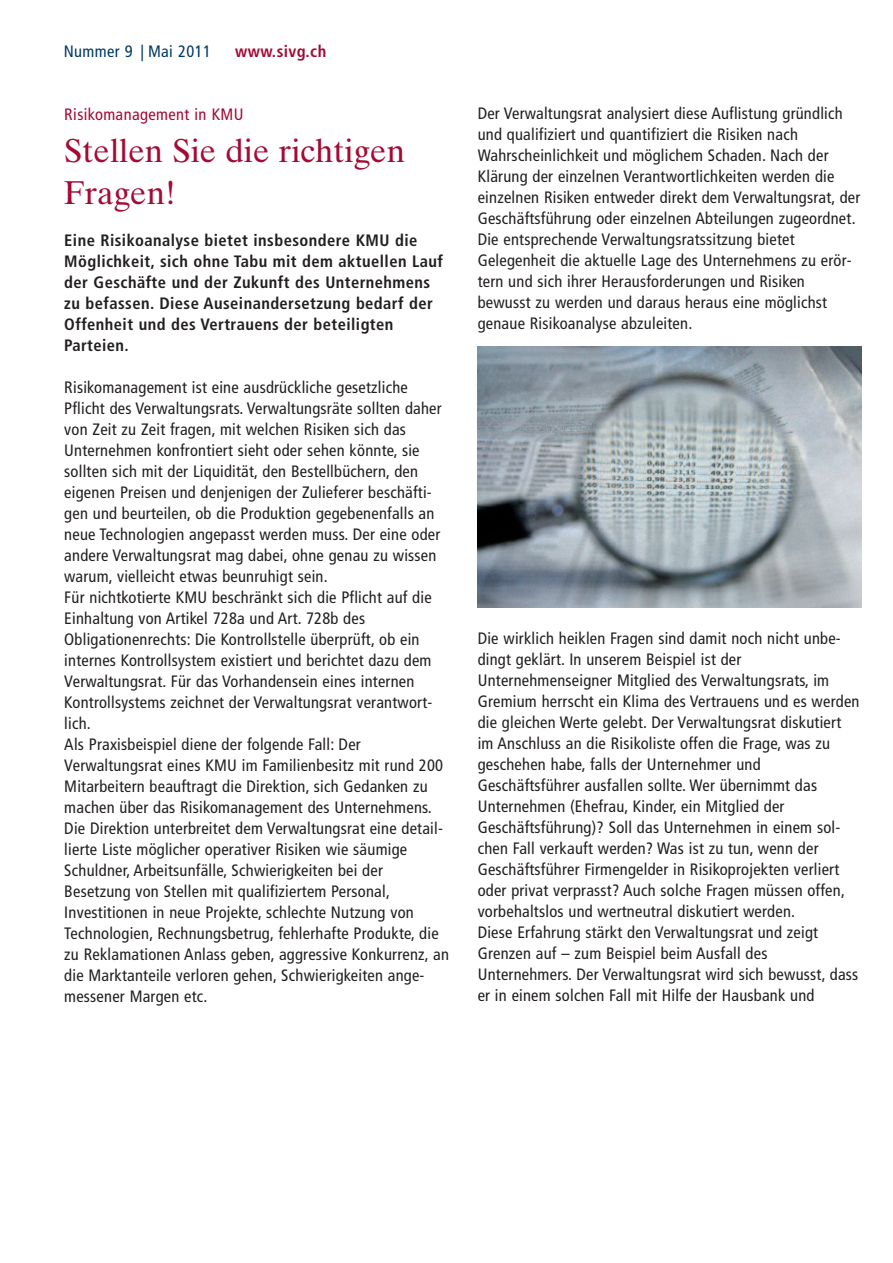
<style>
.page{position:relative;width:893px;height:1263px;background:#fff}
.page>*{position:absolute;margin:0;border:0;box-sizing:border-box;transform-origin:0 0}
.t1{font:33px/42px "Times Ten";color:#a30a34}
.t2{font:condensed 16.5px/21px "Frutiger";letter-spacing:.015em;color:#231f20}
.t3{font:700 condensed 16.5px/21px "Frutiger";letter-spacing:.025em;color:#231f20}
.t4{font:condensed 16.5px "Frutiger";letter-spacing:.025em;color:#a30a34}
.t5{font:condensed 16.5px "Frutiger";letter-spacing:.025em;color:#003a62}
.t6{font:700 condensed 16.5px "Frutiger";letter-spacing:.025em;color:#a30a34}
</style>
<div class="page">
<img style="left:477px;top:347px;width:384px;height:261px">
<p class="t5" style="left:64px;top:45px;width:149px">Nummer 9 | Mai 2011</p>
<p class="t6" style="left:235px;top:45px;width:93px">www.sivg.ch</p>
<p class="t4" style="left:64px;top:107px;width:181px">Risikomanagement in KMU</p>
<h1 class="t1" style="left:64px;top:133px;width:342px">Stellen Sie die richtigen<br>Fragen!</h1>
<p class="t3" style="left:64px;top:231px;width:380px">Eine Risikoanalyse bietet insbesondere KMU die Möglichkeit, sich ohne Tabu mit dem aktuellen Lauf der Geschäfte und der Zukunft des Unternehmens zu befassen. Diese Auseinandersetzung bedarf der Offenheit und des Vertrauens der beteiligten Parteien.</p>
<p class="t2" style="left:64px;top:378px;width:386px">Risikomanagement ist eine ausdrückliche gesetzliche Pflicht des Verwaltungsrats. Verwaltungsräte sollten daher von Zeit zu Zeit fragen, mit welchen Risiken sich das Unternehmen konfrontiert sieht oder sehen könnte, sie sollten sich mit der Liquidität, den Bestellbüchern, den eigenen Preisen und denjenigen der Zulieferer beschäfti&shy;gen und beurteilen, ob die Produktion gegebenenfalls an neue Technologien angepasst werden muss. Der eine oder andere Verwaltungsrat mag dabei, ohne genau zu wissen warum, vielleicht etwas beunruhigt sein.<br>Für nichtkotierte KMU beschränkt sich die Pflicht auf die Einhaltung von Artikel 728a und Art. 728b des Obligationenrechts: Die Kontrollstelle überprüft, ob ein internes Kontrollsystem existiert und berichtet dazu dem Verwaltungsrat. Für das Vorhandensein eines internen Kontrollsystems zeichnet der Verwaltungsrat verantwort&shy;lich.<br>Als Praxisbeispiel diene der folgende Fall: Der Verwaltungsrat eines KMU im Familienbesitz mit rund 200<br>Mitarbeitern beauftragt die Direktion, sich Gedanken zu machen über das Risikomanagement des Unternehmens.<br>Die Direktion unterbreitet dem Verwaltungsrat eine detail&shy;lierte Liste möglicher operativer Risiken wie säumige Schuldner, Arbeitsunfälle, Schwierigkeiten bei der Besetzung von Stellen mit qualifiziertem Personal, Investitionen in neue Projekte, schlechte Nutzung von Technologien, Rechnungsbetrug, fehlerhafte Produkte, die zu Reklamationen Anlass geben, aggressive Konkurrenz, an die Marktanteile verloren gehen, Schwierigkeiten ange&shy;messener Margen etc.</p>
<p class="t2" style="left:478px;top:104px;width:384px">Der Verwaltungsrat analysiert diese Auflistung gründlich und qualifiziert und quantifiziert die Risiken nach Wahrscheinlichkeit und möglichem Schaden. Nach der Klärung der einzelnen Verantwortlichkeiten werden die einzelnen Risiken entweder direkt dem Verwaltungsrat, der Geschäftsführung oder einzelnen Abteilungen zugeordnet.<br>Die entsprechende Verwaltungsratssitzung bietet Gelegenheit die aktuelle Lage des Unternehmens zu erör&shy;tern und sich ihrer Herausforderungen und Risiken bewusst zu werden und daraus heraus eine möglichst genaue Risikoanalyse abzuleiten.</p>
<p class="t2" style="left:478px;top:629px;width:383px">Die wirklich heiklen Fragen sind damit noch nicht unbe&shy;dingt geklärt. In unserem Beispiel ist der Unternehmenseigner Mitglied des Verwaltungsrats, im Gremium herrscht ein Klima des Vertrauens und es werden die gleichen Werte gelebt. Der Verwaltungsrat diskutiert im Anschluss an die Risikoliste offen die Frage, was zu geschehen habe, falls der Unternehmer und Geschäftsführer ausfallen sollte. Wer übernimmt das Unternehmen (Ehefrau, Kinder, ein Mitglied der Geschäftsführung)? Soll das Unternehmen in einem sol&shy;chen Fall verkauft werden? Was ist zu tun, wenn der Geschäftsführer Firmengelder in Risikoprojekten verliert oder privat verprasst? Auch solche Fragen müssen offen, vorbehaltslos und wertneutral diskutiert werden.<br>Diese Erfahrung stärkt den Verwaltungsrat und zeigt Grenzen auf – zum Beispiel beim Ausfall des Unternehmers. Der Verwaltungsrat wird sich bewusst, dass er in einem solchen Fall mit Hilfe der Hausbank und</p>
</div>
